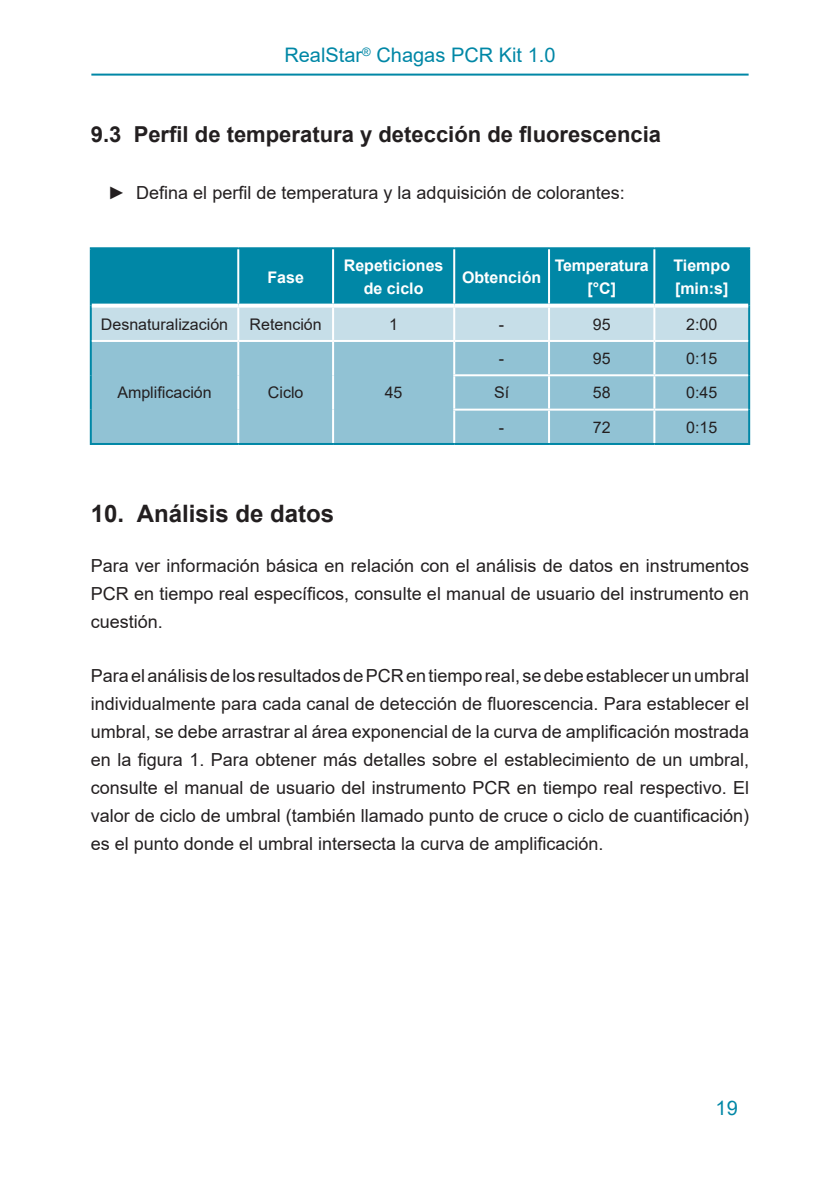
<style>
.page{position:relative;width:840px;height:1191px;background:#fff}
.page>*{position:absolute;margin:0;border:0;box-sizing:border-box;transform-origin:0 0}
.Level_1{font:700 24px "Arial";color:#231f20}
.Level_2{font:700 22px "Arial";color:#231f20}
.Seitenkopf{font:20px "Arial";color:#0087a6}
.Mengentext{font:18px/28px "Arial";color:#231f20;text-align:justify}
.Mengentext_zentriert{font:16px "Arial";color:#231f20}
.Kopfzeile{font:700 16px/23px "Arial";color:#fff;text-align:center}
</style>
<div class="page">
<hr style="left:91px;top:74px;width:657px;height:2px;background:#0087a6">
<svg style="left:92px;top:249px;width:655px;height:91px;background:#4aa7be"></svg>
<div style="left:92px;top:342px;width:655px;height:101px;background:#91c2d4"></div>
<hr style="left:90px;top:306px;width:2px;height:35px;background:#0087a6">
<hr style="left:90px;top:341px;width:2px;height:34px;background:#0087a6">
<hr style="left:90px;top:375px;width:2px;height:34px;background:#0087a6">
<hr style="left:90px;top:409px;width:2px;height:34px;background:#0087a6">
<hr style="left:90px;top:443px;width:148px;height:2px;background:#0087a6">
<hr style="left:238px;top:443px;width:95px;height:2px;background:#0087a6">
<hr style="left:333px;top:443px;width:121px;height:2px;background:#0087a6">
<hr style="left:454px;top:443px;width:94px;height:2px;background:#0087a6">
<hr style="left:548px;top:443px;width:106px;height:2px;background:#0087a6">
<hr style="left:654px;top:443px;width:95px;height:2px;background:#0087a6">
<hr style="left:90px;top:247px;width:148px;height:2px;background:#0087a6">
<hr style="left:90px;top:249px;width:2px;height:57px;background:#0087a6">
<svg style="left:92px;top:304px;width:146px;height:4px"></svg>
<hr style="left:238px;top:247px;width:95px;height:2px;background:#0087a6">
<hr style="left:237px;top:249px;width:2px;height:55px;background:#fff">
<svg style="left:238px;top:304px;width:95px;height:4px"></svg>
<hr style="left:333px;top:247px;width:121px;height:2px;background:#0087a6">
<hr style="left:332px;top:249px;width:2px;height:55px;background:#fff">
<svg style="left:333px;top:304px;width:121px;height:4px"></svg>
<hr style="left:454px;top:247px;width:94px;height:2px;background:#0087a6">
<hr style="left:453px;top:249px;width:2px;height:55px;background:#fff">
<svg style="left:454px;top:304px;width:94px;height:4px"></svg>
<hr style="left:548px;top:247px;width:106px;height:2px;background:#0087a6">
<hr style="left:547px;top:249px;width:2px;height:55px;background:#fff">
<svg style="left:548px;top:304px;width:106px;height:4px"></svg>
<hr style="left:654px;top:247px;width:95px;height:2px;background:#0087a6">
<hr style="left:747px;top:249px;width:2px;height:57px;background:#0087a6">
<hr style="left:747px;top:306px;width:2px;height:35px;background:#0087a6">
<hr style="left:747px;top:341px;width:2px;height:34px;background:#0087a6">
<hr style="left:747px;top:375px;width:2px;height:34px;background:#0087a6">
<hr style="left:747px;top:409px;width:2px;height:34px;background:#0087a6">
<hr style="left:653px;top:249px;width:2px;height:55px;background:#fff">
<hr style="left:237px;top:308px;width:2px;height:32px;background:#fff">
<hr style="left:332px;top:308px;width:2px;height:32px;background:#fff">
<hr style="left:453px;top:308px;width:2px;height:32px;background:#fff">
<hr style="left:547px;top:308px;width:2px;height:32px;background:#fff">
<hr style="left:653px;top:308px;width:2px;height:32px;background:#fff">
<hr style="left:237px;top:342px;width:2px;height:33px;background:#fff">
<hr style="left:332px;top:342px;width:2px;height:33px;background:#fff">
<hr style="left:453px;top:342px;width:2px;height:32px;background:#fff">
<hr style="left:547px;top:342px;width:2px;height:32px;background:#fff">
<hr style="left:653px;top:342px;width:2px;height:32px;background:#fff">
<hr style="left:237px;top:375px;width:2px;height:34px;background:#fff">
<hr style="left:332px;top:375px;width:2px;height:34px;background:#fff">
<hr style="left:453px;top:374px;width:95px;height:2px;background:#fff">
<hr style="left:453px;top:376px;width:2px;height:32px;background:#fff">
<hr style="left:548px;top:374px;width:106px;height:2px;background:#fff">
<hr style="left:547px;top:376px;width:2px;height:32px;background:#fff">
<hr style="left:654px;top:374px;width:93px;height:2px;background:#fff">
<hr style="left:653px;top:376px;width:2px;height:32px;background:#fff">
<hr style="left:237px;top:409px;width:2px;height:34px;background:#fff">
<hr style="left:332px;top:409px;width:2px;height:34px;background:#fff">
<hr style="left:453px;top:408px;width:95px;height:2px;background:#fff">
<hr style="left:453px;top:410px;width:2px;height:33px;background:#fff">
<hr style="left:548px;top:408px;width:106px;height:2px;background:#fff">
<hr style="left:547px;top:410px;width:2px;height:33px;background:#fff">
<hr style="left:654px;top:408px;width:93px;height:2px;background:#fff">
<hr style="left:653px;top:410px;width:2px;height:33px;background:#fff">
<svg style="left:654px;top:304px;width:93px;height:4px"></svg>
<p class="Seitenkopf" style="left:284px;top:41px;width:272px">RealStar<sup>®</sup> Chagas PCR Kit 1.0</p>
<p class="Level_2" style="left:91px;top:119px;width:571px">9.3 Perfil de temperatura y detección de fluorescencia</p>
<p class="Mengentext" style="left:108px;top:178px;width:518px">► Defina el perfil de temperatura y la adquisición de colorantes:</p>
<p class="Kopfzeile" style="left:267px;top:266px;width:38px">Fase</p>
<p class="Kopfzeile" style="left:343px;top:254px;width:101px">Repeticiones de ciclo</p>
<p class="Kopfzeile" style="left:462px;top:266px;width:81px">Obtención</p>
<p class="Kopfzeile" style="left:554px;top:254px;width:95px">Temperatura</p>
<p class="Kopfzeile" style="left:587px;top:277px;width:30px">[°C]</p>
<p class="Kopfzeile" style="left:673px;top:254px;width:58px">Tiempo</p>
<p class="Kopfzeile" style="left:674px;top:277px;width:55px">[min:s]</p>
<p class="Mengentext_zentriert" style="left:101px;top:313px;width:129px">Desnaturalización</p>
<p class="Mengentext_zentriert" style="left:249px;top:313px;width:74px">Retención</p>
<p class="Mengentext_zentriert" style="left:389px;top:313px;width:10px">1</p>
<p class="Mengentext_zentriert" style="left:498px;top:313px;width:7px">-</p>
<p class="Mengentext_zentriert" style="left:592px;top:313px;width:19px">95</p>
<p class="Mengentext_zentriert" style="left:685px;top:313px;width:33px">2:00</p>
<p class="Mengentext_zentriert" style="left:117px;top:382px;width:96px">Amplificación</p>
<p class="Mengentext_zentriert" style="left:268px;top:382px;width:37px">Ciclo</p>
<p class="Mengentext_zentriert" style="left:384px;top:382px;width:19px">45</p>
<p class="Mengentext_zentriert" style="left:498px;top:347px;width:7px">-</p>
<p class="Mengentext_zentriert" style="left:592px;top:347px;width:19px">95</p>
<p class="Mengentext_zentriert" style="left:685px;top:347px;width:33px">0:15</p>
<p class="Mengentext_zentriert" style="left:494px;top:382px;width:17px">Sí</p>
<p class="Mengentext_zentriert" style="left:592px;top:382px;width:19px">58</p>
<p class="Mengentext_zentriert" style="left:685px;top:382px;width:33px">0:45</p>
<p class="Mengentext_zentriert" style="left:498px;top:416px;width:7px">-</p>
<p class="Mengentext_zentriert" style="left:592px;top:416px;width:19px">72</p>
<p class="Mengentext_zentriert" style="left:685px;top:416px;width:33px">0:15</p>
<p class="Level_1" style="left:91px;top:496px;width:245px">10. Análisis de datos</p>
<p class="Mengentext" style="left:91px;top:552px;width:659px">Para ver información básica en relación con el análisis de datos en instrumentos PCR en tiempo real específicos, consulte el manual de usuario del instrumento en cuestión.</p>
<p class="Mengentext" style="left:91px;top:662px;width:659px">Para el análisis de los resultados de PCR en tiempo real, se debe establecer un umbral individualmente para cada canal de detección de fluorescencia. Para establecer el umbral, se debe arrastrar al área exponencial de la curva de amplificación mostrada en la figura 1. Para obtener más detalles sobre el establecimiento de un umbral, consulte el manual de usuario del instrumento PCR en tiempo real respectivo. El valor de ciclo de umbral (también llamado punto de cruce o ciclo de cuantificación) es el punto donde el umbral intersecta la curva de amplificación.</p>
<p class="Seitenkopf" style="left:715px;top:1094px;width:24px">19</p>
</div>
